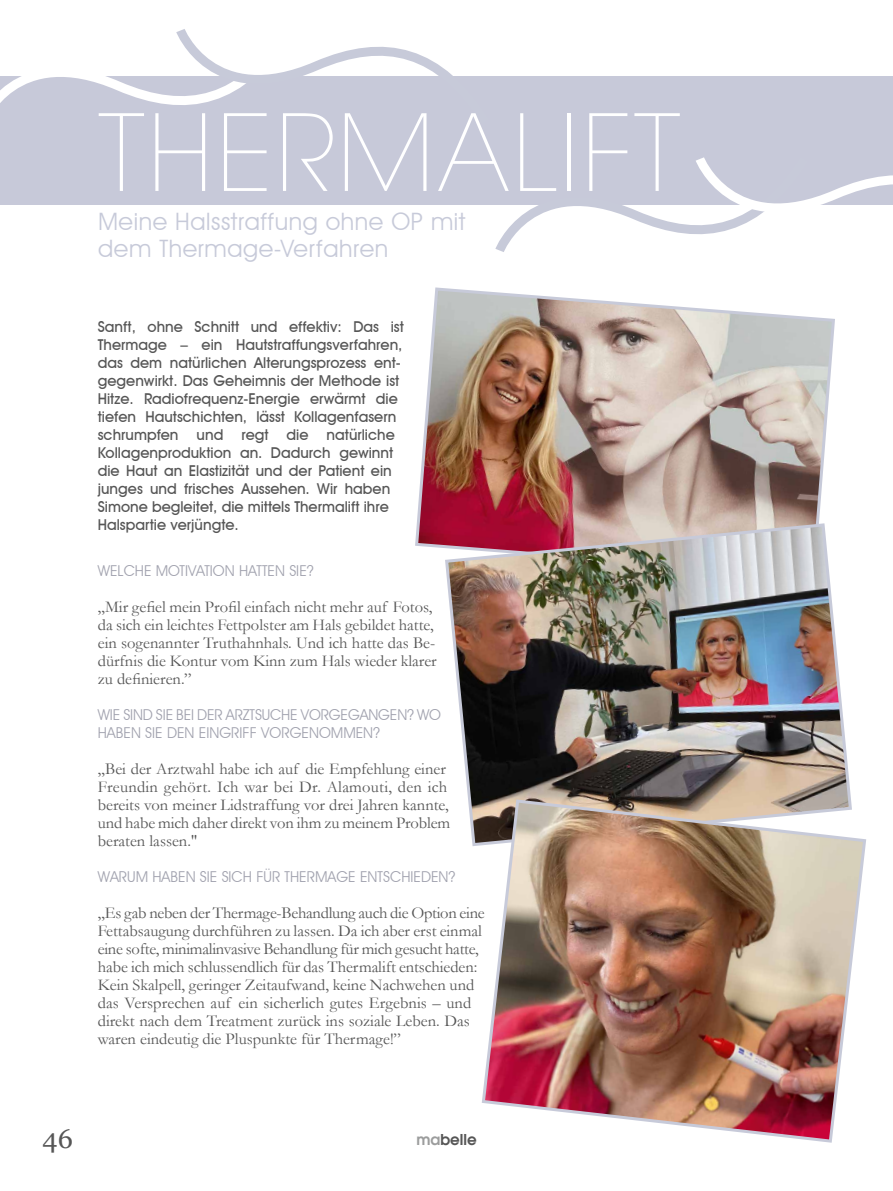
<style>
.page{position:relative;width:893px;height:1191px;background:#fff}
.page>*{position:absolute;margin:0;border:0;box-sizing:border-box;transform-origin:0 0}
.t1{font:200 105px "Avant Garde LT";letter-spacing:.025em;color:#fff}
.t2{font:27px "Georgia";color:#565656}
.t3{font:24px/27px "Avant Garde IT Cby BT";letter-spacing:.025em;color:#c7cad9}
.t4{font:16.5px/18px "Garamond";color:#565656}
.t5{font:500 15px/18px "Avant Garde IT Cby BT";color:#565656}
.t6{font:15px/18px "Avant Garde IT Cby BT";color:#a2a3af}
.t7{font:600 15px "Avant Garde LT";color:#565656}
.s1{color:#9c9d9d}
</style>
<div class="page">
<div style="left:0;top:77px;width:893px;height:128px;background:#c7c9d9"></div>
<img style="left:415px;top:287px;width:420px;height:261px">
<img style="left:443px;top:521px;width:408px;height:325px">
<img style="left:480px;top:797px;width:386px;height:346px">
<svg style="left:495px;top:157px;width:398px;height:95px"></svg>
<svg style="left:0;top:29px;width:498px;height:76px"></svg>
<h1 class="t1" style="left:98px;top:91px;width:584px">THERMALIFT</h1>
<h3 class="t3" style="left:98px;top:208px;width:369px">Meine Halsstraffung ohne OP mit dem Thermage-Verfahren</h3>
<p class="t5" style="left:98px;top:317px;width:307px">Sanft, ohne Schnitt und effektiv: Das ist Thermage – ein Hautstraffungsverfahren, das dem natürlichen Alterungsprozess ent&shy;gegenwirkt. Das Geheimnis der Methode ist Hitze. Radiofrequenz-Energie erwärmt die tiefen Hautschichten, lässt Kollagenfasern schrumpfen und regt die natürliche Kollagenproduktion an. Dadurch gewinnt die Haut an Elastizität und der Patient ein junges und frisches Aussehen. Wir haben Simone begleitet, die mittels Thermalift ihre Halspartie verjüngte.</p>
<p class="t6" style="left:98px;top:562px;width:217px">WELCHE MOTIVATION HATTEN SIE?</p>
<p class="t4" style="left:98px;top:597px;width:340px">„Mir gefiel mein Profil einfach nicht mehr auf Fotos, da sich ein leichtes Fettpolster am Hals gebildet hatte, ein sogenannter Truthahnhals. Und ich hatte das Be&shy;dürfnis die Kontur vom Kinn zum Hals wieder klarer zu definieren.”</p>
<p class="t6" style="left:98px;top:706px;width:345px">WIE SIND SIE BEI DER ARZTSUCHE VORGEGANGEN? WO<br>HABEN SIE DEN EINGRIFF VORGENOMMEN?</p>
<p class="t4" style="left:98px;top:759px;width:354px">„Bei der Arztwahl habe ich auf die Empfehlung einer Freundin gehört. Ich war bei Dr. Alamouti, den ich bereits von meiner Lidstraffung vor drei Jahren kannte, und habe mich daher direkt von ihm zu meinem Problem beraten lassen."</p>
<p class="t6" style="left:98px;top:868px;width:359px">WARUM HABEN SIE SICH FÜR THERMAGE ENTSCHIEDEN?</p>
<p class="t4" style="left:98px;top:903px;width:388px">„Es gab neben der Thermage-Behandlung auch die Option eine Fettabsaugung durchführen zu lassen. Da ich aber erst einmal eine softe, minimalinvasive Behandlung für mich gesucht hatte, habe ich mich schlussendlich für das Thermalift entschieden:<br>Kein Skalpell, geringer Zeitaufwand, keine Nachwehen und das Versprechen auf ein sicherlich gutes Ergebnis – und direkt nach dem Treatment zurück ins soziale Leben. Das waren eindeutig die Pluspunkte für Thermage!”</p>
<h2 class="t2" style="left:43px;top:1122px;width:32px">46</h2>
<p class="t7" style="left:416px;top:1129px;width:62px"><span class="s1">ma</span>belle</p>
</div>
